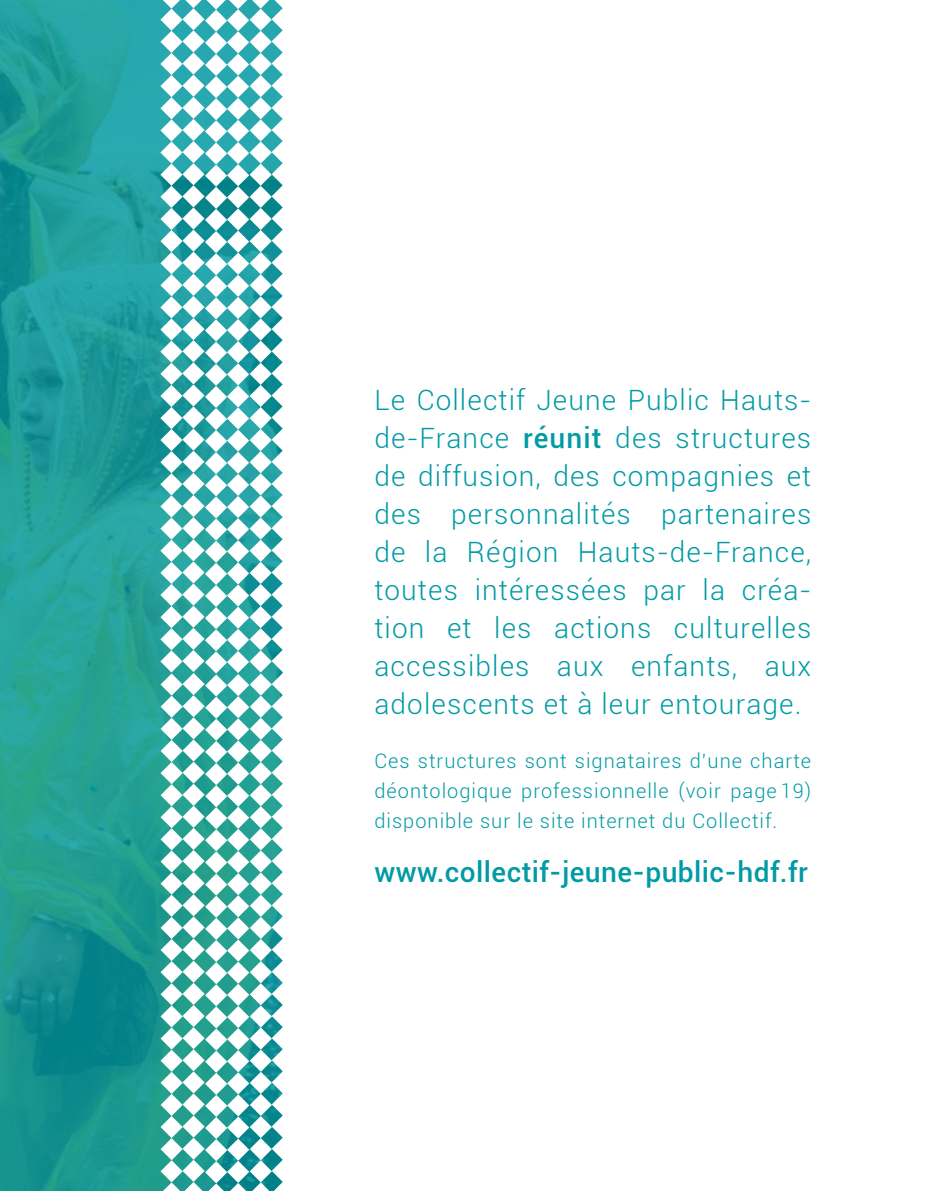
<style>
.page{position:relative;width:936px;height:1191px;background:#fff}
.page>*{position:absolute;margin:0;border:0;box-sizing:border-box;transform-origin:0 0}
.t1{font:300 28px/38px "Roboto";letter-spacing:.04em;color:#009ba4;text-align:justify}
.t2{font:500 28px "Roboto";letter-spacing:.015em;color:#009ba4}
.t3{font:300 20px/30px "Roboto";letter-spacing:.05em;color:#009ba4;text-align:justify}
.s1{font-weight:500}
</style>
<div class="page">
<svg style="left:0;top:0;width:160px;height:1191px;background:#1f9b97"></svg>
<svg style="left:160px;top:0;width:123px;height:1191px"></svg>
<p class="t1" style="left:374px;top:379px;width:438px">Le Collectif Jeune Public Hauts&shy;de-France <span class="s1">réunit</span> des structures de diffusion, des compagnies et des personnalités partenaires de la Région Hauts-de-France, toutes intéressées par la créa&shy;tion et les actions culturelles accessibles aux enfants, aux adolescents et à leur entourage.</p>
<p class="t3" style="left:374px;top:745px;width:438px">Ces structures sont signataires d’une charte déontologique professionnelle (voir page 19) disponible sur le site internet du Collectif.</p>
<p class="t2" style="left:374px;top:852px;width:435px">www.collectif-jeune-public-hdf.fr</p>
</div>
